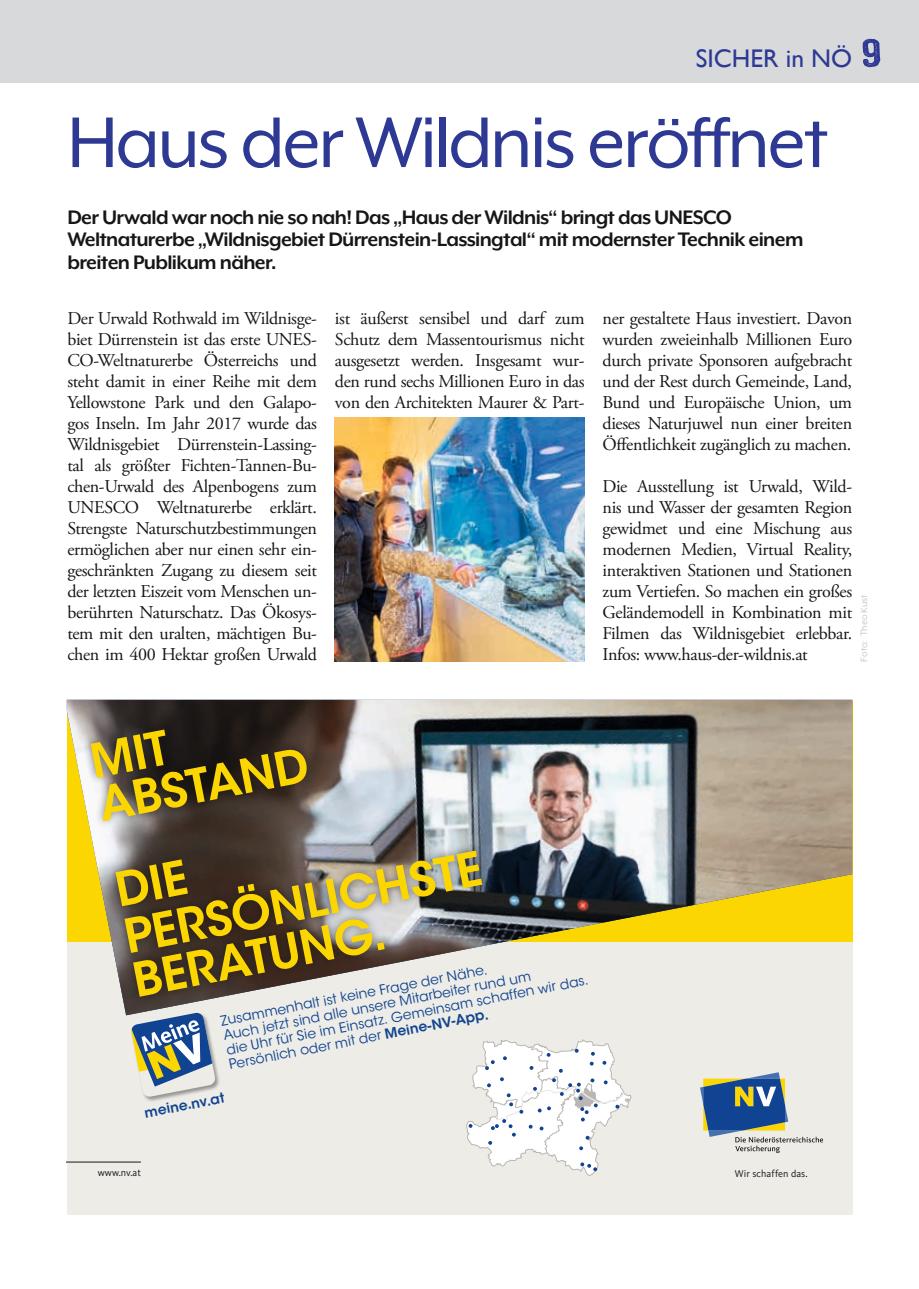
<style>
.page{position:relative;width:919px;height:1289px;background:#fff}
.page>*{position:absolute;margin:0;border:0;box-sizing:border-box;transform-origin:0 0}
.t1{font:82.5px "Mr Eaves XL Mod OT";letter-spacing:-.03em;color:#2d3993}
.t2{font:600 46.95px/46px "ITC Avant Garde Std";color:#fcd600}
.t3{font:25.5px "Gill Sans";color:#2d3993}
.t4{font:700 22.5px/22.5px "Mr Eaves XL Mod OT";letter-spacing:-.03em;color:#151616}
.t5{font:18px/21px "Adobe Garamond Pro";letter-spacing:-.02em;color:#151616;text-align:justify}
.t6{font:13.8px/14.9px "ITC Avant Garde Std";color:#104391}
.t7{font:600 13.8px "ITC Avant Garde Std";color:#104391}
.t8{font:10.5px "Mr Eaves XL Mod OT";color:#c9c9ca}
.t9{font:10.2px "Kievit Pro";letter-spacing:.01em;color:#151616}
.s1{font-family:"ZEMBOOD";font-size:40.5px}
.s2{font-weight:600}
</style>
<div class="page">
<div style="left:0;top:0;width:918px;height:83px;background:#d7d9db"></div>
<div style="left:67px;top:699px;width:785px;height:515px;background:#edece7"></div>
<img style="left:67px;top:699px;width:785px;height:316px">
<svg style="left:466px;top:1039px;width:165px;height:137px"></svg>
<div style="left:82px;top:721px;width:408px;height:284px;background:#151616;opacity:.55"></div>
<hr style="left:67px;top:1161px;width:74px;height:1px;background:#151616">
<svg style="left:700px;top:1072px;width:123px;height:80px"></svg>
<div style="left:130px;top:1012px;width:91px;height:90px;background:#151616;opacity:.4"></div>
<svg style="left:131px;top:1012px;width:85px;height:85px"></svg>
<img style="left:335px;top:418px;width:249px;height:243px">
<h3 class="t3" style="left:695px;top:43px;width:188px">SICHER in NÖ <span class="s1">9</span></h3>
<h1 class="t1" style="left:67px;top:101px;width:762px">Haus der Wildnis eröffnet</h1>
<p class="t4" style="left:67px;top:205px;width:737px">Der Urwald war noch nie so nah! Das „Haus der Wildnis“ bringt das UNESCO<br>Weltnaturerbe „Wildnisgebiet Dürrenstein-Lassingtal“ mit modernster Technik einem breiten Publikum näher.</p>
<p class="t5" style="left:67px;top:308px;width:251px">Der Urwald Rothwald im Wildnisge&shy;biet Dürrenstein ist das erste UNES-CO-Weltnaturerbe Österreichs und steht damit in einer Reihe mit dem Yellowstone Park und den Galapo&shy;gos Inseln. Im Jahr 2017 wurde das Wildnisgebiet Dürrenstein-Lassing&shy;tal als größter Fichten-Tannen-Bu&shy;chen-Urwald des Alpenbogens zum UNESCO Weltnaturerbe erklärt.<br>Strengste Naturschutzbestimmungen ermöglichen aber nur einen sehr ein&shy;geschränkten Zugang zu diesem seit der letzten Eiszeit vom Menschen un&shy;berührten Naturschatz. Das Ökosys&shy;tem mit den uralten, mächtigen Bu&shy;chen im 400 Hektar großen Urwald</p>
<p class="t5" style="left:335px;top:308px;width:251px">ist äußerst sensibel und darf zum Schutz dem Massentourismus nicht ausgesetzt werden. Insgesamt wur&shy;den rund sechs Millionen Euro in das von den Architekten Maurer &amp; Part-</p>
<p class="t5" style="left:602px;top:308px;width:251px">ner gestaltete Haus investiert. Davon wurden zweieinhalb Millionen Euro durch private Sponsoren aufgebracht und der Rest durch Gemeinde, Land, Bund und Europäische Union, um dieses Naturjuwel nun einer breiten Öffentlichkeit zugänglich zu machen.</p>
<p class="t5" style="left:602px;top:476px;width:251px">Die Ausstellung ist Urwald, Wild&shy;nis und Wasser der gesamten Region gewidmet und eine Mischung aus modernen Medien, Virtual Reality, interaktiven Stationen und Stationen zum Vertiefen. So machen ein großes Geländemodell in Kombination mit Filmen das Wildnisgebiet erlebbar.<br>Infos: www.haus-der-wildnis.at</p>
<p class="t8" style="left:858px;top:661px;width:69px;rotate:-90deg">Foto: Theo Kust</p>
<h2 class="t2" style="left:87px;top:740px;width:214px;line-height:43.5px;rotate:-11deg">MIT<br>ABSTAND</h2>
<h2 class="t2" style="left:111px;top:867px;width:364px;rotate:-11deg">DIE<br>PERSÖNLICHSTE<br>BERATUNG.</h2>
<p class="t6" style="left:219px;top:1013px;width:370px;rotate:-11deg">Zusammenhalt ist keine Frage der Nähe.<br>Auch jetzt sind alle unsere Mitarbeiter rund um<br>die Uhr für Sie im Einsatz. Gemeinsam schaffen wir das.<br>Persönlich oder mit der <span class="s2">Meine-NV-App.</span></p>
<p class="t7" style="left:143px;top:1104px;width:83px;rotate:-11deg">meine.nv.at</p>
<p class="t9" style="left:98px;top:1166px;width:45px">www.nv.at</p>
<p class="t9" style="left:734px;top:1167px;width:74px">Wir schaffen das.</p>
</div>
